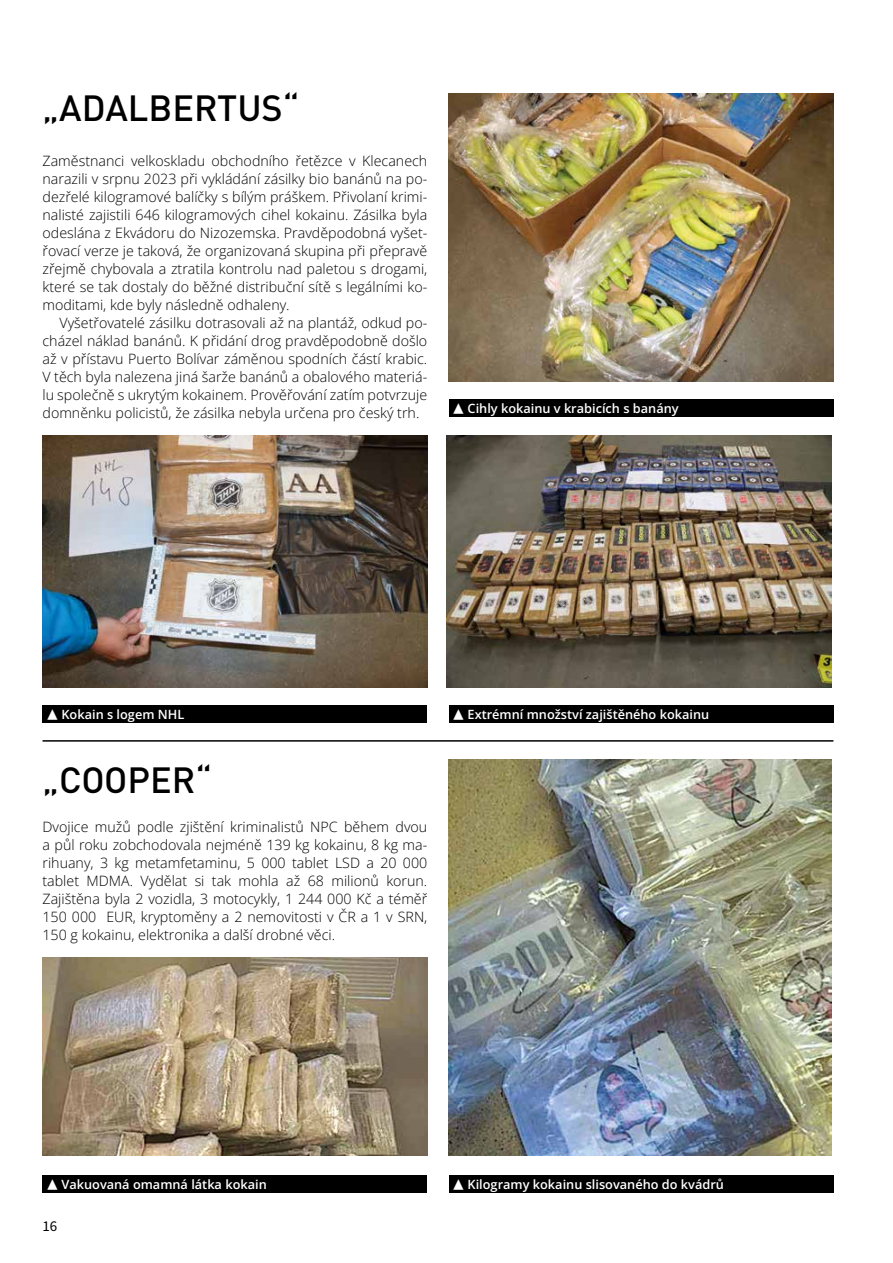
<style>
.page{position:relative;width:893px;height:1263px;background:#fff}
.page>*{position:absolute;margin:0;border:0;box-sizing:border-box;transform-origin:0 0}
.t1{font:500 36px "DIN Pro";color:#000}
.t2{font:15px "Source Sans Variable";color:#000}
.t3{font:300 14.25px/18px "Open Sans";color:#000;text-align:justify}
.t4{font:600 12.75px "Open Sans";color:#fff}
.s1{font-family:"Source Sans Variable";font-weight:400}
</style>
<div class="page">
<hr style="left:43px;top:740px;width:790px;height:2px;background:#000">
<img style="left:449px;top:94px;width:384px;height:288px">
<img style="left:43px;top:436px;width:384px;height:252px">
<img style="left:446px;top:436px;width:385px;height:252px">
<div style="left:449px;top:400px;width:384px;height:17px;background:#000"></div>
<div style="left:43px;top:706px;width:384px;height:17px;background:#000"></div>
<div style="left:43px;top:1175px;width:384px;height:17px;background:#000"></div>
<div style="left:449px;top:706px;width:384px;height:17px;background:#000"></div>
<div style="left:449px;top:1175px;width:384px;height:17px;background:#000"></div>
<img style="left:43px;top:958px;width:384px;height:198px">
<img style="left:449px;top:760px;width:382px;height:396px">
<h1 class="t1" style="left:43px;top:79px;width:258px">„ADALBERTUS“</h1>
<p class="t3" style="left:43px;top:151px;width:386px">Zaměstnanci velkoskladu obchodního řetězce v Klecanech narazili v srpnu 2023 při vykládání zásilky bio banánů na po&shy;dezřelé kilogramové balíčky s bílým práškem. Přivolaní krimi&shy;nalisté zajistili 646 kilogramových cihel kokainu. Zásilka byla odeslána z Ekvádoru do Nizozemska. Pravděpodobná vyšet&shy;řovací verze je taková, že organizovaná skupina při přepravě zřejmě chybovala a ztratila kontrolu nad paletou s drogami, které se tak dostaly do běžné distribuční sítě s legálními ko&shy;moditami, kde byly následně odhaleny.</p>
<p class="t3" style="left:43px;top:313px;width:386px;text-indent:17px">Vyšetřovatelé zásilku dotrasovali až na plantáž, odkud po&shy;cházel náklad banánů. K přidání drog pravděpodobně došlo až v přístavu Puerto Bolívar záměnou spodních částí krabic.<br>V těch byla nalezena jiná šarže banánů a obalového materiá&shy;lu společně s ukrytým kokainem. Prověřování zatím potvrzuje domněnku policistů, že zásilka nebyla určena pro český trh.</p>
<p class="t4" style="left:453px;top:400px;width:227px"><span class="s1">▲</span> Cihly kokainu v krabicích s banány</p>
<p class="t4" style="left:47px;top:706px;width:139px"><span class="s1">▲</span> Kokain s logem NHL</p>
<h1 class="t1" style="left:43px;top:751px;width:171px">„COOPER“</h1>
<p class="t3" style="left:43px;top:817px;width:386px">Dvojice mužů podle zjištění kriminalistů NPC během dvou a půl roku zobchodovala nejméně 139 kg kokainu, 8 kg ma&shy;rihuany, 3 kg metamfetaminu, 5 000 tablet LSD a 20 000 tablet MDMA. Vydělat si tak mohla až 68 milionů korun.<br>Zajištěna byla 2 vozidla, 3 motocykly, 1 244 000 Kč a téměř 150 000 EUR, kryptoměny a 2 nemovitosti v ČR a 1 v SRN, 150 g kokainu, elektronika a další drobné věci.</p>
<p class="t4" style="left:453px;top:706px;width:258px"><span class="s1">▲</span> Extrémní množství zajištěného kokainu</p>
<p class="t4" style="left:47px;top:1175px;width:222px"><span class="s1">▲</span> Vakuovaná omamná látka kokain</p>
<p class="t2" style="left:43px;top:1216px;width:16px">16</p>
<p class="t4" style="left:453px;top:1175px;width:273px"><span class="s1">▲</span> Kilogramy kokainu slisovaného do kvádrů</p>
</div>
